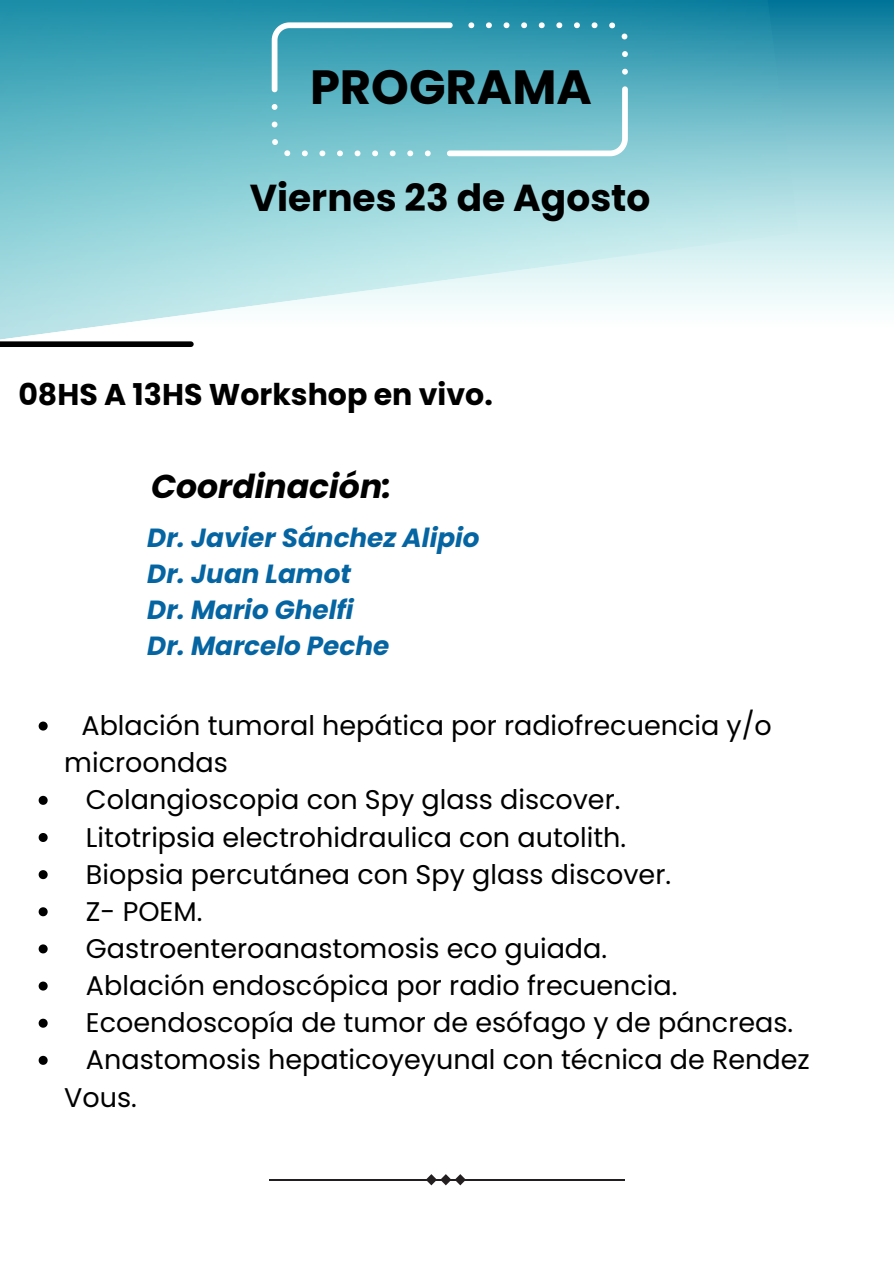
<style>
.page{position:relative;width:894px;height:1264px;background:#fff}
.page>*{position:absolute;margin:0;border:0;box-sizing:border-box;transform-origin:0 0}
.t1{font:700 48px "Poppins";color:#000}
.t2{font:700 37.5px "Poppins";color:#000}
.t3{font:italic 700 33px "Poppins";color:#000}
.t4{font:700 30px "Poppins";color:#000}
.t5{font:27px/37.2px "Poppins";color:#000}
.t6{font:italic 700 26.25px/36px "Poppins";color:#0565a2}
</style>
<div class="page">
<svg style="left:39px;top:721px;width:9px;height:9px"></svg>
<svg style="left:39px;top:795px;width:9px;height:9px"></svg>
<svg style="left:39px;top:833px;width:9px;height:9px"></svg>
<svg style="left:39px;top:870px;width:9px;height:9px"></svg>
<svg style="left:39px;top:907px;width:9px;height:9px"></svg>
<svg style="left:39px;top:944px;width:9px;height:9px"></svg>
<svg style="left:39px;top:981px;width:9px;height:9px"></svg>
<svg style="left:39px;top:1018px;width:9px;height:9px"></svg>
<svg style="left:39px;top:1055px;width:9px;height:9px"></svg>
<svg style="left:798px;top:0;width:95px;height:307px"></svg>
<svg style="left:0;top:0;width:798px;height:340px"></svg>
<svg style="left:0;top:341px;width:194px;height:6px"></svg>
<svg style="left:272px;top:22px;width:355px;height:134px"></svg>
<hr style="left:269px;top:1178px;width:355px;height:2px;background:#231f20">
<svg style="left:425px;top:1174px;width:40px;height:11px"></svg>
<p class="t1" style="left:310px;top:53px;width:283px">PROGRAMA</p>
<p class="t2" style="left:250px;top:171px;width:402px">Viernes 23 de Agosto</p>
<p class="t4" style="left:18px;top:374px;width:476px">08HS A 13HS Workshop en vivo.</p>
<p class="t3" style="left:151px;top:463px;width:242px">Coordinación:</p>
<p class="t6" style="left:147px;top:519px;width:334px">Dr. Javier Sánchez Alipio<br>Dr. Juan Lamot<br>Dr. Mario Ghelfi<br>Dr. Marcelo Peche</p>
<h1 class="t5" style="left:64px;top:707px;width:709px;text-indent:17px">Ablación tumoral hepática por radiofrecuencia y/o microondas</h1>
<h2 class="t5" style="left:86px;top:781px;width:536px">Colangioscopia con Spy glass discover.</h2>
<p class="t5" style="left:86px;top:818px;width:541px">Litotripsia electrohidraulica con autolith.</p>
<h3 class="t5" style="left:86px;top:855px;width:586px">Biopsia percutánea con Spy glass discover.</h3>
<p class="t5" style="left:86px;top:892px;width:118px">Z- POEM.</p>
<p class="t5" style="left:86px;top:929px;width:522px">Gastroenteroanastomosis eco guiada.</p>
<p class="t5" style="left:86px;top:967px;width:593px">Ablación endoscópica por radio frecuencia.</p>
<p class="t5" style="left:86px;top:1004px;width:708px">Ecoendoscopía de tumor de esófago y de páncreas.</p>
<p class="t5" style="left:64px;top:1041px;width:746px;text-indent:22px">Anastomosis hepaticoyeyunal con técnica de Rendez<br>Vous.</p>
</div>
